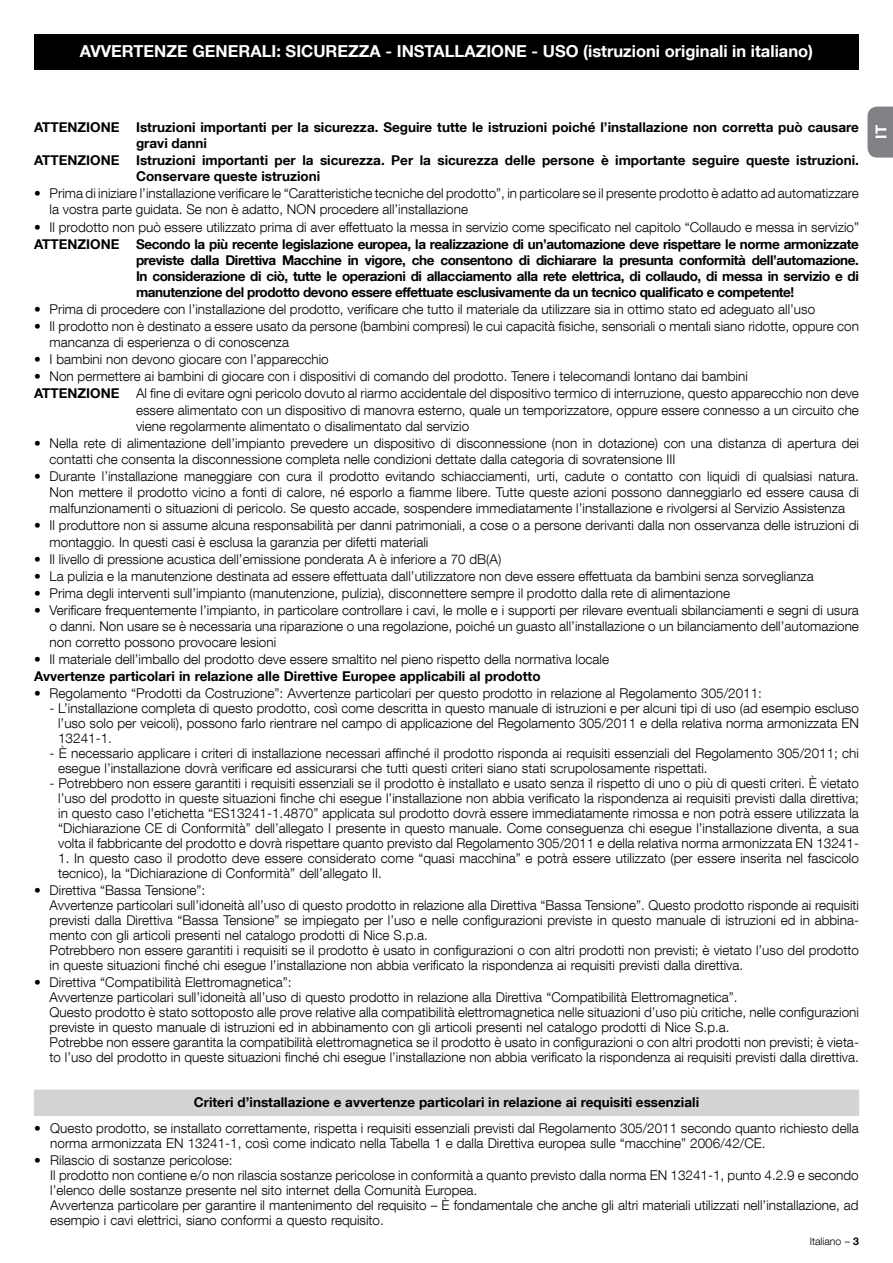
<style>
.page{position:relative;width:893px;height:1263px;background:#fff}
.page>*{position:absolute;margin:0;border:0;box-sizing:border-box;transform-origin:0 0}
.t1{font:700 16.5px "Helvetica Neue LT Com";color:#fff}
.t2{font:700 15px "Helvetica Neue LT Com";color:#fff}
.t3{font:300 13.5px/15px "Helvetica Neue LT Com";color:#000}
.t4{font:700 13.5px/16.2px "Helvetica Neue LT Com";color:#000;text-align:justify}
.t5{font:300 10.5px "Helvetica Neue LT Com";color:#000}
.s1{font-weight:700}
</style>
<div class="page">
<svg style="left:867px;top:107px;width:26px;height:51px"></svg>
<div style="left:34px;top:34px;width:825px;height:35px;background:#000"></div>
<div style="left:34px;top:1090px;width:825px;height:26px;background:#d1d3d4"></div>
<p class="t1" style="left:80px;top:41px;width:735px">AVVERTENZE GENERALI: SICUREZZA - INSTALLAZIONE - USO (istruzioni originali in italiano)</p>
<p class="t4" style="left:34px;top:119px;width:826px">ATTENZIONE Istruzioni importanti per la sicurezza. Seguire tutte le istruzioni poiché l’installazione non corretta può causare</p>
<p class="t4" style="left:136px;top:135px;width:72px">gravi danni</p>
<p class="t4" style="left:34px;top:152px;width:826px">ATTENZIONE Istruzioni importanti per la sicurezza. Per la sicurezza delle persone è importante seguire queste istruzioni.</p>
<p class="t4" style="left:136px;top:168px;width:186px">Conservare queste istruzioni</p>
<p class="t3" style="left:50px;top:185px;width:811px;line-height:16.2px;text-indent:-16px"><span class="s1">•</span> Prima di iniziare l’installazione verificare le “Caratteristiche tecniche del prodotto”, in particolare se il presente prodotto è adatto ad automatizzare la vostra parte guidata. Se non è adatto, NON procedere all’installazione</p>
<p class="t3" style="left:34px;top:219px;width:826px">• Il prodotto non può essere utilizzato prima di aver effettuato la messa in servizio come specificato nel capitolo “Collaudo e messa in servizio”</p>
<p class="t4" style="left:136px;top:235px;width:724px;text-indent:-102px">ATTENZIONE Secondo la più recente legislazione europea, la realizzazione di un’automazione deve rispettare le norme armonizzate previste dalla Direttiva Macchine in vigore, che consentono di dichiarare la presunta conformità dell’automazione.<br>In considerazione di ciò, tutte le operazioni di allacciamento alla rete elettrica, di collaudo, di messa in servizio e di manutenzione del prodotto devono essere effettuate esclusivamente da un tecnico qualificato e competente!</p>
<p class="t3" style="left:34px;top:302px;width:783px"><span class="s1">•</span> Prima di procedere con l’installazione del prodotto, verificare che tutto il materiale da utilizzare sia in ottimo stato ed adeguato all’uso</p>
<p class="t3" style="left:50px;top:318px;width:811px;line-height:16.2px;text-indent:-16px"><span class="s1">•</span> Il prodotto non è destinato a essere usato da persone (bambini compresi) le cui capacità fisiche, sensoriali o mentali siano ridotte, oppure con mancanza di esperienza o di conoscenza</p>
<p class="t3" style="left:34px;top:352px;width:296px"><span class="s1">•</span> I bambini non devono giocare con l’apparecchio</p>
<p class="t3" style="left:34px;top:369px;width:715px"><span class="s1">•</span> Non permettere ai bambini di giocare con i dispositivi di comando del prodotto. Tenere i telecomandi lontano dai bambini</p>
<p class="t3" style="left:34px;top:386px;width:826px"><span class="s1">ATTENZIONE</span> Al fine di evitare ogni pericolo dovuto al riarmo accidentale del dispositivo termico di interruzione, questo apparecchio non deve</p>
<p class="t3" style="left:136px;top:402px;width:724px">essere alimentato con un dispositivo di manovra esterno, quale un temporizzatore, oppure essere connesso a un circuito che</p>
<p class="t3" style="left:136px;top:418px;width:335px">viene regolarmente alimentato o disalimentato dal servizio</p>
<p class="t3" style="left:50px;top:435px;width:811px;line-height:16.2px;text-indent:-16px"><span class="s1">•</span> Nella rete di alimentazione dell’impianto prevedere un dispositivo di disconnessione (non in dotazione) con una distanza di apertura dei contatti che consenta la disconnessione completa nelle condizioni dettate dalla categoria di sovratensione III</p>
<p class="t3" style="left:50px;top:468px;width:811px;line-height:16.2px;text-align:justify;text-indent:-16px"><span class="s1">•</span> Durante l’installazione maneggiare con cura il prodotto evitando schiacciamenti, urti, cadute o contatto con liquidi di qualsiasi natura.<br>Non mettere il prodotto vicino a fonti di calore, né esporlo a fiamme libere. Tutte queste azioni possono danneggiarlo ed essere causa di malfunzionamenti o situazioni di pericolo. Se questo accade, sospendere immediatamente l’installazione e rivolgersi al Servizio Assistenza</p>
<p class="t3" style="left:50px;top:517px;width:811px;line-height:16.2px;text-indent:-16px"><span class="s1">•</span> Il produttore non si assume alcuna responsabilità per danni patrimoniali, a cose o a persone derivanti dalla non osservanza delle istruzioni di montaggio. In questi casi è esclusa la garanzia per difetti materiali</p>
<p class="t3" style="left:34px;top:551px;width:469px"><span class="s1">•</span> Il livello di pressione acustica dell’emissione ponderata A è inferiore a 70 dB(A)</p>
<p class="t3" style="left:34px;top:568px;width:781px"><span class="s1">•</span> La pulizia e la manutenzione destinata ad essere effettuata dall’utilizzatore non deve essere effettuata da bambini senza sorveglianza</p>
<p class="t3" style="left:34px;top:585px;width:697px"><span class="s1">•</span> Prima degli interventi sull’impianto (manutenzione, pulizia), disconnettere sempre il prodotto dalla rete di alimentazione</p>
<p class="t3" style="left:50px;top:601px;width:811px;line-height:16.2px;text-align:justify;text-indent:-16px"><span class="s1">•</span> Verificare frequentemente l’impianto, in particolare controllare i cavi, le molle e i supporti per rilevare eventuali sbilanciamenti e segni di usura o danni. Non usare se è necessaria una riparazione o una regolazione, poiché un guasto all’installazione o un bilanciamento dell’automazione non corretto possono provocare lesioni</p>
<p class="t3" style="left:34px;top:650px;width:576px;line-height:17px"><span class="s1">•</span> Il materiale dell’imballo del prodotto deve essere smaltito nel pieno rispetto della normativa locale<br><span class="s1">Avvertenze particolari in relazione alle Direttive Europee applicabili al prodotto</span></p>
<p class="t3" style="left:34px;top:685px;width:729px"><span class="s1">•</span> Regolamento “Prodotti da Costruzione”: Avvertenze particolari per questo prodotto in relazione al Regolamento 305/2011:</p>
<p class="t3" style="left:58px;top:700px;width:802px;text-align:justify;text-indent:-9px">- L’installazione completa di questo prodotto, così come descritta in questo manuale di istruzioni e per alcuni tipi di uso (ad esempio escluso l’uso solo per veicoli), possono farlo rientrare nel campo di applicazione del Regolamento 305/2011 e della relativa norma armonizzata EN 13241-1.</p>
<p class="t3" style="left:58px;top:745px;width:802px;text-indent:-9px">- È necessario applicare i criteri di installazione necessari affinché il prodotto risponda ai requisiti essenziali del Regolamento 305/2011; chi esegue l’installazione dovrà verificare ed assicurarsi che tutti questi criteri siano stati scrupolosamente rispettati.</p>
<p class="t3" style="left:58px;top:775px;width:802px;text-align:justify;text-indent:-9px">- Potrebbero non essere garantiti i requisiti essenziali se il prodotto è installato e usato senza il rispetto di uno o più di questi criteri. È vietato l’uso del prodotto in queste situazioni finche chi esegue l’installazione non abbia verificato la rispondenza ai requisiti previsti dalla direttiva; in questo caso l’etichetta “ES13241-1.4870” applicata sul prodotto dovrà essere immediatamente rimossa e non potrà essere utilizzata la “Dichiarazione CE di Conformità” dell’allegato I presente in questo manuale. Come conseguenza chi esegue l’installazione diventa, a sua volta il fabbricante del prodotto e dovrà rispettare quanto previsto dal Regolamento 305/2011 e della relativa norma armonizzata EN 13241-</p>
<p class="t3" style="left:58px;top:850px;width:802px">1. In questo caso il prodotto deve essere considerato come “quasi macchina” e potrà essere utilizzato (per essere inserita nel fascicolo tecnico), la “Dichiarazione di Conformità” dell’allegato II.</p>
<p class="t3" style="left:50px;top:882px;width:811px;text-indent:-16px"><span class="s1">•</span> Direttiva “Bassa Tensione”:<br>Avvertenze particolari sull’idoneità all’uso di questo prodotto in relazione alla Direttiva “Bassa Tensione”. Questo prodotto risponde ai requisiti previsti dalla Direttiva “Bassa Tensione” se impiegato per l’uso e nelle configurazioni previste in questo manuale di istruzioni ed in abbina&shy;mento con gli articoli presenti nel catalogo prodotti di Nice S.p.a.<br>Potrebbero non essere garantiti i requisiti se il prodotto è usato in configurazioni o con altri prodotti non previsti; è vietato l’uso del prodotto in queste situazioni finché chi esegue l’installazione non abbia verificato la rispondenza ai requisiti previsti dalla direttiva.</p>
<p class="t3" style="left:50px;top:974px;width:811px;text-indent:-16px"><span class="s1">•</span> Direttiva “Compatibilità Elettromagnetica”:<br>Avvertenze particolari sull’idoneità all’uso di questo prodotto in relazione alla Direttiva “Compatibilità Elettromagnetica”.<br>Questo prodotto è stato sottoposto alle prove relative alla compatibilità elettromagnetica nelle situazioni d’uso più critiche, nelle configurazioni previste in questo manuale di istruzioni ed in abbinamento con gli articoli presenti nel catalogo prodotti di Nice S.p.a.<br>Potrebbe non essere garantita la compatibilità elettromagnetica se il prodotto è usato in configurazioni o con altri prodotti non previsti; è vieta&shy;to l’uso del prodotto in queste situazioni finché chi esegue l’installazione non abbia verificato la rispondenza ai requisiti previsti dalla direttiva.</p>
<p class="t4" style="left:194px;top:1094px;width:507px">Criteri d’installazione e avvertenze particolari in relazione ai requisiti essenziali</p>
<p class="t3" style="left:50px;top:1120px;width:810px;text-indent:-16px"><span class="s1">•</span> Questo prodotto, se installato correttamente, rispetta i requisiti essenziali previsti dal Regolamento 305/2011 secondo quanto richiesto della norma armonizzata EN 13241-1, così come indicato nella Tabella 1 e dalla Direttiva europea sulle “macchine” 2006/42/CE.</p>
<p class="t3" style="left:50px;top:1152px;width:810px;text-indent:-16px"><span class="s1">•</span> Rilascio di sostanze pericolose:<br>Il prodotto non contiene e/o non rilascia sostanze pericolose in conformità a quanto previsto dalla norma EN 13241-1, punto 4.2.9 e secondo l’elenco delle sostanze presente nel sito internet della Comunità Europea.<br>Avvertenza particolare per garantire il mantenimento del requisito – È fondamentale che anche gli altri materiali utilizzati nell’installazione, ad esempio i cavi elettrici, siano conformi a questo requisito.</p>
<p class="t5" style="left:810px;top:1235px;width:51px">Italiano – <span class="s1">3</span></p>
<p class="t2" style="left:872px;top:139px;width:15px;rotate:-90deg">IT</p>
</div>
